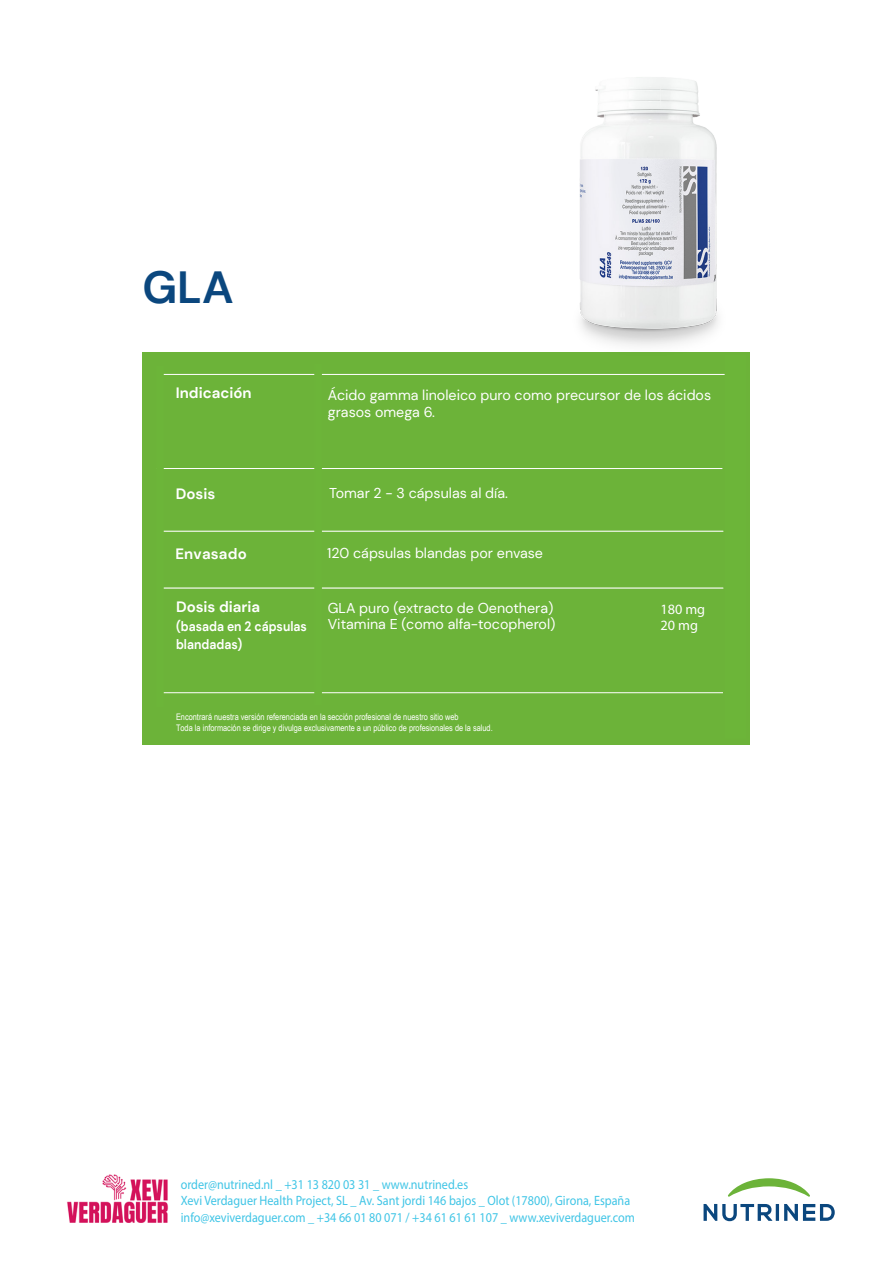
<style>
.page{position:relative;width:893px;height:1263px;background:#fff}
.page>*{position:absolute;margin:0;border:0;box-sizing:border-box;transform-origin:0 0}
.t1{font:700 45px "DM Sans";color:#0b477e}
.t2{font:700 15px "DM Sans";color:#fff}
.t3{font:14.25px/16.5px "DM Sans";color:#fff}
.t4{font:14.25px/16.5px "Myriad Pro";color:#fff}
.t5{font:13.5px/16.2px "Myriad Pro";color:#40c5e6;scale:.9 1}
.t6{font:700 13.5px/18px "DM Sans";color:#fff;scale:.9 1}
.t7{font:9px/10.8px "Arial Narrow";color:#fff}
</style>
<div class="page">
<div style="left:142px;top:352px;width:608px;height:392px;background:#6cb339"></div>
<svg style="left:728px;top:1178px;width:82px;height:19px"></svg>
<svg style="left:704px;top:1204px;width:68px;height:17px"></svg>
<hr style="left:776px;top:1204px;width:3px;height:17px;background:#0b477e">
<svg style="left:784px;top:1204px;width:51px;height:17px"></svg>
<img style="left:67px;top:1174px;width:102px;height:48px">
<hr style="left:158px;top:531px;width:565px;height:1px;background:#fff">
<hr style="left:158px;top:588px;width:565px;height:1px;background:#fff">
<hr style="left:157px;top:692px;width:566px;height:1px;background:#fff">
<hr style="left:161px;top:374px;width:566px;height:1px;background:#fff">
<hr style="left:157px;top:468px;width:565px;height:1px;background:#fff">
<div style="left:314px;top:364px;width:8px;height:341px;background:#6cb539"></div>
<div style="left:725px;top:355px;width:21px;height:384px;background:#6cb539"></div>
<div style="left:156px;top:366px;width:8px;height:341px;background:#6cb539"></div>
<img style="left:579px;top:77px;width:167px;height:287px">
<h1 class="t1" style="left:142px;top:259px;width:93px">GLA</h1>
<p class="t2" style="left:176px;top:383px;width:77px">Indicación</p>
<p class="t3" style="left:328px;top:387px;width:385px">Ácido gamma linoleico puro como precursor de los ácidos grasos omega 6.</p>
<p class="t2" style="left:176px;top:484px;width:41px">Dosis</p>
<p class="t3" style="left:329px;top:485px;width:180px">Tomar 2 - 3 cápsulas al día.</p>
<p class="t2" style="left:175px;top:544px;width:73px">Envasado</p>
<p class="t3" style="left:327px;top:545px;width:217px">120 cápsulas blandas por envase</p>
<p class="t2" style="left:176px;top:597px;width:86px">Dosis diaria</p>
<p class="t6" style="left:176px;top:617px;width:147px">(basada en 2 cápsulas blandadas)</p>
<p class="t3" style="left:328px;top:600px;width:229px">GLA puro (extracto de Oenothera)<br>Vitamina E (como alfa-tocopherol)</p>
<p class="t4" style="left:660px;top:601px;width:46px">180 mg<br>20 mg</p>
<p class="t7" style="left:176px;top:711px;width:318px">Encontrará nuestra versión referenciada en la sección profesional de nuestro sitio web<br>Toda la información se dirige y divulga exclusivamente a un público de profesionales de la salud.</p>
<p class="t5" style="left:181px;top:1176px;width:506px">order@nutrined.nl _ +31 13 820 03 31 _ www.nutrined.es<br>Xevi Verdaguer Health Project, SL _ Av. Sant jordi 146 bajos _ Olot (17800), Girona, España info@xeviverdaguer.com _ +34 66 01 80 071 / +34 61 61 61 107 _ www.xeviverdaguer.com</p>
</div>
